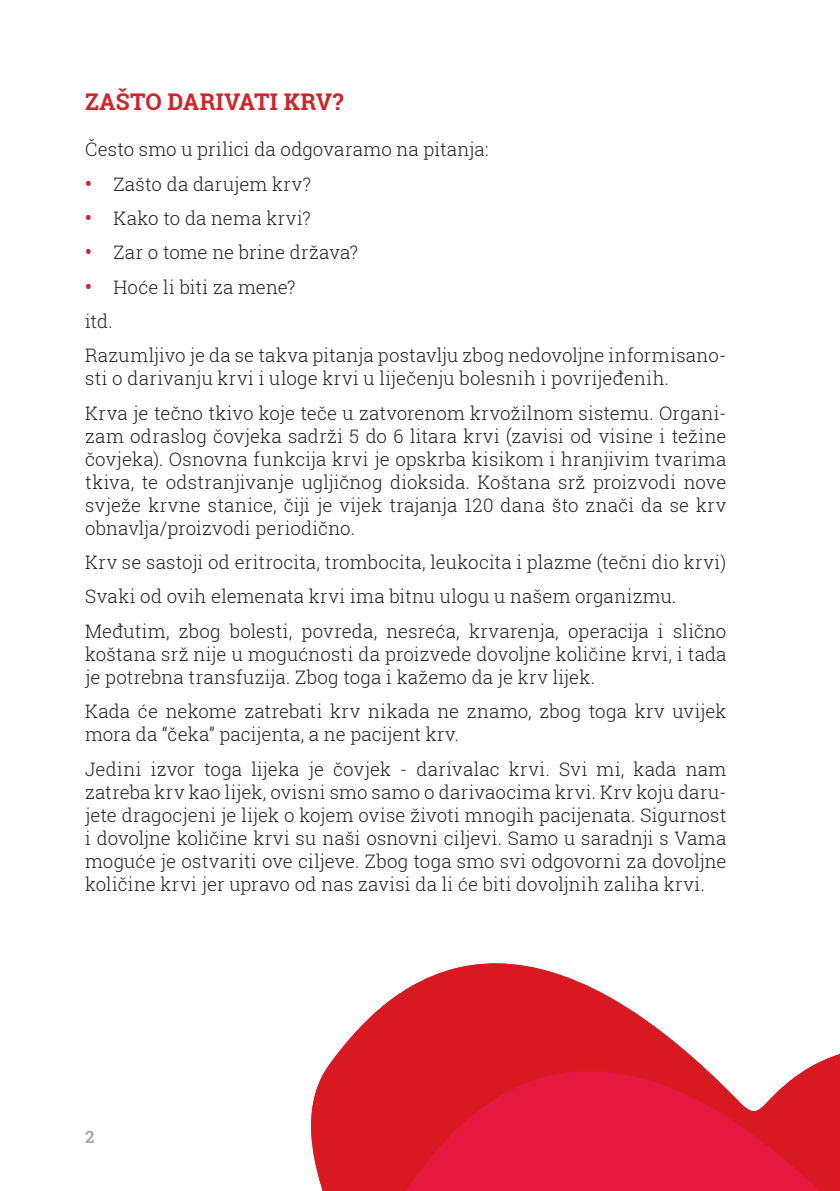
<style>
.page{position:relative;width:840px;height:1191px;background:#fff}
.page>*{position:absolute;margin:0;border:0;box-sizing:border-box;transform-origin:0 0}
.t1{font:700 23px "Roboto Slab";letter-spacing:.01em;color:#d2232a}
.t2{font:300 18.6px/23px "Roboto Slab";letter-spacing:.01em;color:#231f20}
.t3{font:700 17px "Roboto Slab";color:#a7a9ac}
.s1{font-weight:700;font-size:19px;color:#d2232a}
</style>
<div class="page">
<img style="left:311px;top:963px;width:275px;height:228px">
<img style="left:370px;top:985px;width:469px;height:206px">
<p class="t1" style="left:85px;top:86px;width:260px">ZAŠTO DARIVATI KRV?</p>
<p class="t2" style="left:85px;top:137px;width:405px">Često smo u prilici da odgovaramo na pitanja:</p>
<p class="t2" style="left:85px;top:172px;width:227px"><span class="s1">•</span> Zašto da darujem krv?</p>
<p class="t2" style="left:85px;top:206px;width:227px"><span class="s1">•</span> Kako to da nema krvi?</p>
<p class="t2" style="left:85px;top:240px;width:274px"><span class="s1">•</span> Zar o tome ne brine država?</p>
<p class="t2" style="left:85px;top:269px;width:642px;line-height:34.4px"><span class="s1">•</span> Hoće li biti za mene?<br>itd.<br>Razumljivo je da se takva pitanja postavlju zbog nedovoljne informisano-</p>
<p class="t2" style="left:85px;top:361px;width:642px;line-height:34.4px">sti o darivanju krvi i uloge krvi u liječenju bolesnih i povrijeđenih.<br>Krva je tečno tkivo koje teče u zatvorenom krvožilnom sistemu. Organi-</p>
<p class="t2" style="left:85px;top:424px;width:642px;text-align:justify">zam odraslog čovjeka sadrži 5 do 6 litara krvi (zavisi od visine i težine čovjeka). Osnovna funkcija krvi je opskrba kisikom i hranjivim tvarima tkiva, te odstranjivanje ugljičnog dioksida. Koštana srž proizvodi nove svježe krvne stanice, čiji je vijek trajanja 120 dana što znači da se krv obnavlja/proizvodi periodično.</p>
<p class="t2" style="left:85px;top:544px;width:642px;line-height:34.4px">Krv se sastoji od eritrocita, trombocita, leukocita i plazme (tečni dio krvi)<br>Svaki od ovih elemenata krvi ima bitnu ulogu u našem organizmu.<br>Međutim, zbog bolesti, povreda, nesreća, krvarenja, operacija i slično</p>
<p class="t2" style="left:85px;top:642px;width:642px">koštana srž nije u mogućnosti da proizvede dovoljne količine krvi, i tada je potrebna transfuzija. Zbog toga i kažemo da je krv lijek.</p>
<p class="t2" style="left:85px;top:699px;width:642px">Kada će nekome zatrebati krv nikada ne znamo, zbog toga krv uvijek mora da “čeka” pacijenta, a ne pacijent krv.</p>
<p class="t2" style="left:85px;top:756px;width:642px;text-align:justify">Jedini izvor toga lijeka je čovjek - darivalac krvi. Svi mi, kada nam zatreba krv kao lijek, ovisni smo samo o darivaocima krvi. Krv koju daru&shy;jete dragocjeni je lijek o kojem ovise životi mnogih pacijenata. Sigurnost i dovoljne količine krvi su naši osnovni ciljevi. Samo u saradnji s Vama moguće je ostvariti ove ciljeve. Zbog toga smo svi odgovorni za dovoljne količine krvi jer upravo od nas zavisi da li će biti dovoljnih zaliha krvi.</p>
<p class="t3" style="left:85px;top:1125px;width:11px">2</p>
</div>
